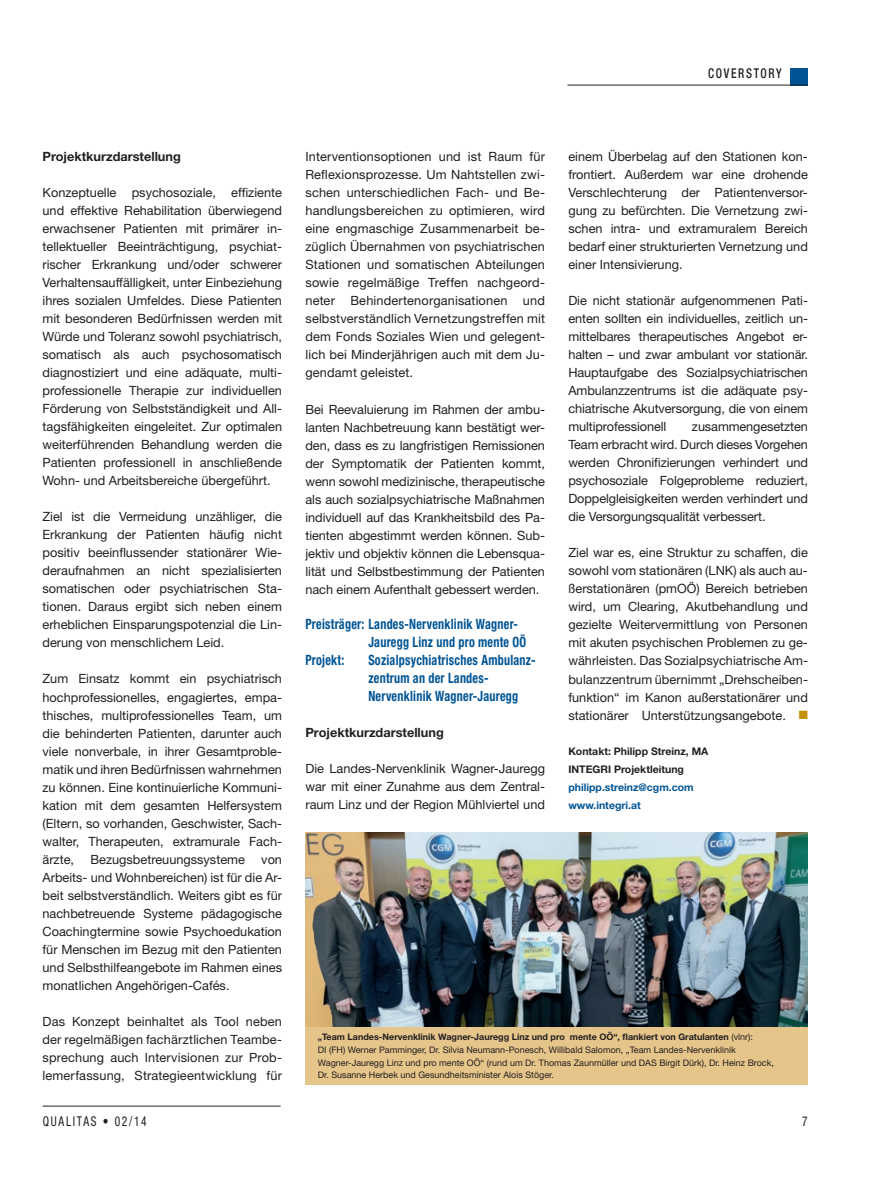
<style>
.page{position:relative;width:893px;height:1191px;background:#fff}
.page>*{position:absolute;margin:0;border:0;box-sizing:border-box;transform-origin:0 0}
.t1{font:700 condensed 14.25px/18px "Helvetica Neue LT Std";letter-spacing:.02em;color:#005495;scale:.85 1}
.t2{font:condensed 13.5px "Helvetica Neue LT Std";letter-spacing:.15em;color:#231f20;scale:.85 1}
.t3{font:500 condensed 13.5px "Helvetica Neue LT Std";letter-spacing:.15em;color:#231f20;scale:.85 1}
.t4{font:12.75px/18px "Helvetica Neue LT Std";color:#231f20;text-align:justify}
.t5{font:700 12.75px "Helvetica Neue LT Std";color:#231f20}
.t6{font:700 10.5px/18px "Helvetica Neue LT Std";color:#231f20}
.t7{font:700 10.5px/18px "Helvetica Neue LT Std";color:#005495}
.t8{font:9px/12.8px "Helvetica Neue LT Std";color:#231f20}
.s1{color:#c5910a}
.s2{font-weight:700}
</style>
<div class="page">
<div style="left:791px;top:68px;width:17px;height:17px;background:#005495"></div>
<hr style="left:43px;top:1105px;width:238px;height:1px;background:#231f20">
<hr style="left:567px;top:85px;width:241px;height:1px;background:#231f20">
<img style="left:305px;top:832px;width:502px;height:195px">
<div style="left:305px;top:1027px;width:503px;height:57px;background:#e5c58a"></div>
<p class="t3" style="left:708px;top:65px;width:36px">COVERST</p>
<p class="t3" style="left:760px;top:65px;width:27px">ORY</p>
<p class="t5" style="left:43px;top:149px;width:140px">Projektkurzdarstellung</p>
<p class="t4" style="left:43px;top:183px;width:241px">Konzeptuelle psychosoziale, effiziente und effektive Rehabilitation überwiegend erwachsener Patienten mit primärer in&shy;tellektueller Beeinträchtigung, psychiat&shy;rischer Erkrankung und/oder schwerer Verhaltensauffälligkeit, unter Einbeziehung ihres sozialen Umfeldes. Diese Patienten mit besonderen Bedürfnissen werden mit Würde und Toleranz sowohl psychiatrisch, somatisch als auch psychosomatisch diagnostiziert und eine adäquate, multi&shy;professionelle Therapie zur individuellen Förderung von Selbstständigkeit und All&shy;tagsfähigkeiten eingeleitet. Zur optimalen weiterführenden Behandlung werden die Patienten professionell in anschließende Wohn- und Arbeitsbereiche übergeführt.</p>
<p class="t4" style="left:43px;top:508px;width:241px">Ziel ist die Vermeidung unzähliger, die Erkrankung der Patienten häufig nicht positiv beeinflussender stationärer Wie&shy;deraufnahmen an nicht spezialisierten somatischen oder psychiatrischen Sta&shy;tionen. Daraus ergibt sich neben einem erheblichen Einsparungspotenzial die Lin&shy;derung von menschlichem Leid.</p>
<p class="t4" style="left:43px;top:670px;width:241px">Zum Einsatz kommt ein psychiatrisch hochprofessionelles, engagiertes, empa&shy;thisches, multiprofessionelles Team, um die behinderten Patienten, darunter auch viele nonverbale, in ihrer Gesamtproble&shy;matik und ihren Bedürfnissen wahrnehmen zu können. Eine kontinuierliche Kommuni&shy;kation mit dem gesamten Helfersystem (Eltern, so vorhanden, Geschwister, Sach&shy;walter, Therapeuten, extramurale Fach&shy;ärzte,</p>
<p class="t4" style="left:90px;top:850px;width:156px">Bezugsbetreuungssysteme</p>
<p class="t4" style="left:43px;top:850px;width:241px;text-indent:219px">von Arbeits- und Wohnbereichen) ist für die Ar&shy;beit selbstverständlich. Weiters gibt es für nachbetreuende Systeme pädagogische Coachingtermine sowie Psychoedukation für Menschen im Bezug mit den Patienten und Selbsthilfeangebote im Rahmen eines monatlichen Angehörigen-Cafés.</p>
<p class="t4" style="left:43px;top:1012px;width:241px">Das Konzept beinhaltet als Tool neben der regelmäßigen fachärztlichen Teambe&shy;sprechung auch Intervisionen zur Prob&shy;lemerfassung, Strategieentwicklung für</p>
<p class="t4" style="left:305px;top:148px;width:241px">Interventionsoptionen und ist Raum für Reflexionsprozesse. Um Nahtstellen zwi&shy;schen unterschiedlichen Fach- und Be&shy;handlungsbereichen zu optimieren, wird eine engmaschige Zusammenarbeit be&shy;züglich Übernahmen von psychiatrischen Stationen und somatischen Abteilungen sowie regelmäßige Treffen nachgeord&shy;neter Behindertenorganisationen und selbstverständlich Vernetzungstreffen mit dem Fonds Soziales Wien und gelegent&shy;lich bei Minderjährigen auch mit dem Ju&shy;gendamt geleistet.</p>
<p class="t4" style="left:305px;top:400px;width:241px">Bei Reevaluierung im Rahmen der ambu&shy;lanten Nachbetreuung kann bestätigt wer&shy;den, dass es zu langfristigen Remissionen der Symptomatik der Patienten kommt, wenn sowohl medizinische, therapeutische als auch sozialpsychiatrische Maßnahmen individuell auf das Krankheitsbild des Pa&shy;tienten abgestimmt werden können. Sub&shy;jektiv und objektiv können die Lebensqua&shy;lität und Selbstbestimmung der Patienten nach einem Aufenthalt gebessert werden.</p>
<p class="t1" style="left:305px;top:615px;width:252px">Preisträger: Landes-Nervenklinik Wagner-</p>
<p class="t1" style="left:368px;top:633px;width:187px">Jauregg Linz und pro mente OÖ</p>
<p class="t1" style="left:305px;top:651px;width:47px">Projekt:</p>
<p class="t1" style="left:368px;top:651px;width:198px">Sozialpsychiatrisches Ambulanz&shy;zentrum an der Landes-<br>Nervenklinik Wagner-Jauregg</p>
<p class="t5" style="left:305px;top:725px;width:140px">Projektkurzdarstellung</p>
<p class="t4" style="left:305px;top:759px;width:241px">Die Landes-Nervenklinik Wagner-Jauregg war mit einer Zunahme aus dem Zentral&shy;raum Linz und der Region Mühlviertel und</p>
<p class="t4" style="left:568px;top:147px;width:241px">einem Überbelag auf den Stationen kon&shy;frontiert. Außerdem war eine drohende Verschlechterung der Patientenversor&shy;gung zu befürchten. Die Vernetzung zwi&shy;schen intra- und extramuralem Bereich bedarf einer strukturierten Vernetzung und einer Intensivierung.</p>
<p class="t4" style="left:568px;top:291px;width:241px">Die nicht stationär aufgenommenen Pati&shy;enten sollten ein individuelles, zeitlich un&shy;mittelbares therapeutisches Angebot er&shy;halten – und zwar ambulant vor stationär.<br>Hauptaufgabe des Sozialpsychiatrischen Ambulanzzentrums ist die adäquate psy&shy;chiatrische Akutversorgung, die von einem multiprofessionell</p>
<p class="t4" style="left:568px;top:417px;width:241px;text-indent:124px">zusammengesetzten Team erbracht wird. Durch dieses Vorgehen werden Chronifizierungen verhindert und psychosoziale Folgeprobleme reduziert, Doppelgleisigkeiten werden verhindert und die Versorgungsqualität verbessert.</p>
<p class="t4" style="left:568px;top:544px;width:241px">Ziel war es, eine Struktur zu schaffen, die sowohl vom stationären (LNK) als auch au&shy;ßerstationären (pmOÖ) Bereich betrieben wird, um Clearing, Akutbehandlung und gezielte Weitervermittlung von Personen mit akuten psychischen Problemen zu ge&shy;währleisten. Das Sozialpsychiatrische Am&shy;bulanzzentrum übernimmt „Drehscheiben&shy;funktion“ im Kanon außerstationärer und stationärer Unterstützungsangebote. <span class="s1">■</span></p>
<p class="t6" style="left:568px;top:742px;width:141px">Kontakt: Philipp Streinz, MA<br>INTEGRI Projektleitung</p>
<p class="t7" style="left:568px;top:778px;width:127px">philipp.streinz@cgm.com www.integri.at</p>
<p class="t8" style="left:318px;top:1030px;width:458px"><span class="s2">„Team Landes-Nervenklinik Wagner-Jauregg Linz und pro mente OÖ“, flankiert von Gratulanten</span> (vlnr):<br>DI (FH) Werner Pamminger, Dr. Silvia Neumann-Ponesch, Willibald Salomon, „Team Landes-Nervenklinik Wagner-Jauregg Linz und pro mente OÖ“ (rund um Dr. Thomas Zaunmüller und DAS Birgit Dürk), Dr. Heinz Brock, Dr. Susanne Herbek und Gesundheitsminister Alois Stöger.</p>
<p class="t2" style="left:43px;top:1113px;width:124px">QUALITAS • 02/14</p>
<p class="t2" style="left:802px;top:1113px;width:8px">7</p>
</div>
